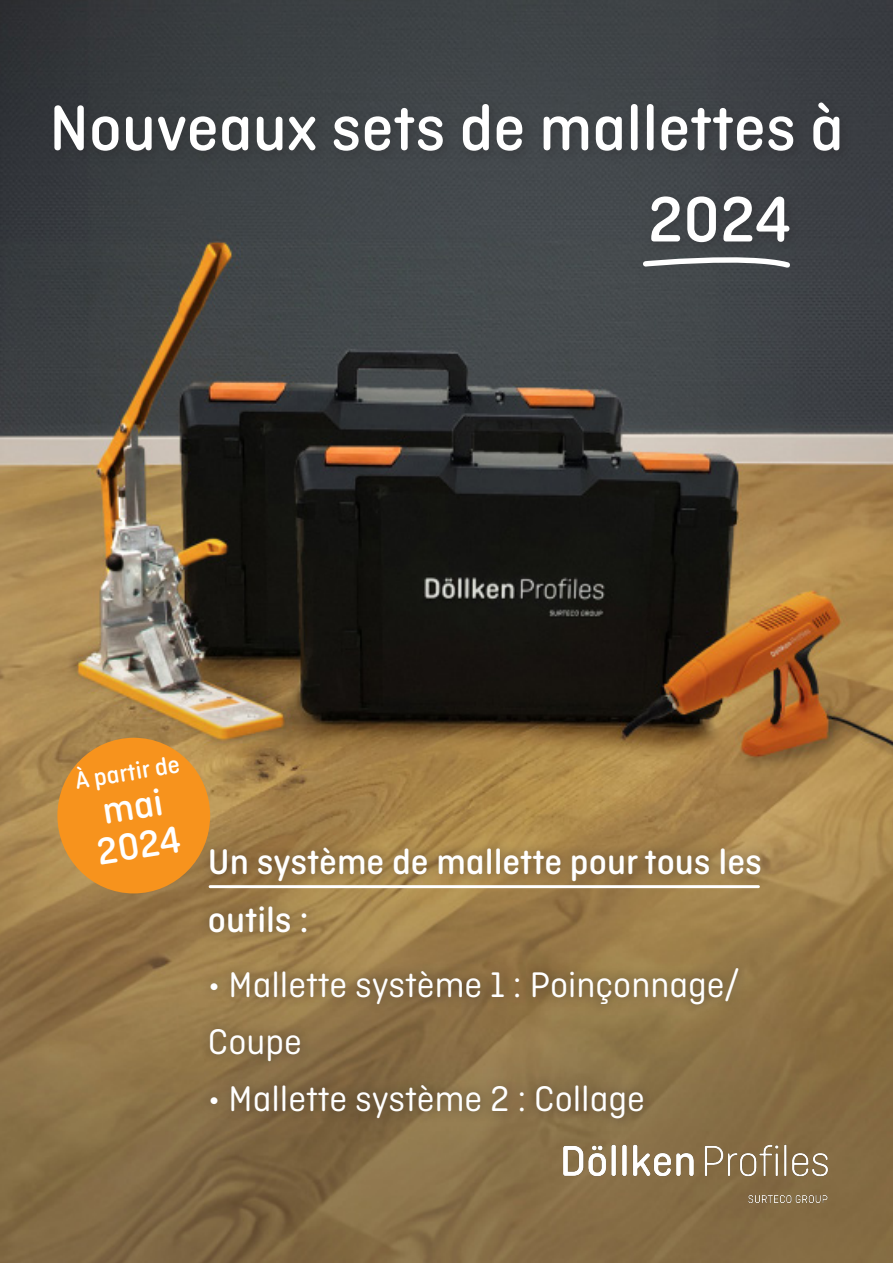
<style>
.page{position:relative;width:893px;height:1263px;background:#fff}
.page>*{position:absolute;margin:0;border:0;box-sizing:border-box;transform-origin:0 0}
.Kapitel{font:500 67.5px "Ciutadella Rounded";color:#fff}
.t1{font:500 39.75px/39.2px "Ciutadella Rounded";color:#fff;text-align:center}
.t2{font:37.5px/57.3px "Ciutadella Rounded";color:#fff}
.t3{font:500 37.5px/57.3px "Ciutadella Rounded";color:#fff}
.t4{font:500 25.65px "Ciutadella Rounded";color:#fff}
</style>
<div class="page">
<img style="left:0;top:0;width:893px;height:1263px">
<div style="left:49px;top:96px;width:802px;height:67px;background:#3c4044"></div>
<svg style="left:640px;top:254px;width:154px;height:18px"></svg>
<div style="left:645px;top:190px;width:156px;height:65px;background:#3e4246"></div>
<div style="left:57px;top:738px;width:153px;height:155px;background:#f7931d;border-radius:50%"></div>
<div style="left:197px;top:836px;width:576px;height:294px;background:#231f20;opacity:.3"></div>
<hr style="left:210px;top:885px;width:548px;height:3px;background:#fff">
<img style="left:528px;top:1112px;width:359px;height:118px">
<p class="Kapitel" style="left:49px;top:90px;width:796px">Nouveaux sets de mallettes à</p>
<p class="Kapitel" style="left:648px;top:182px;width:145px">2024</p>
<p class="t4" style="left:73px;top:766px;width:107px;rotate:-9deg">À partir de</p>
<p class="t1" style="left:88px;top:794px;width:86px;rotate:-9deg">mai<br>2024</p>
<p class="t3" style="left:208px;top:834px;width:556px">Un système de mallette pour tous les outils :</p>
<p class="t2" style="left:208px;top:956px;width:533px">• Mallette système 1 : Poinçonnage/<br>Coupe</p>
<p class="t2" style="left:208px;top:1070px;width:438px">• Mallette système 2 : Collage</p>
</div>
